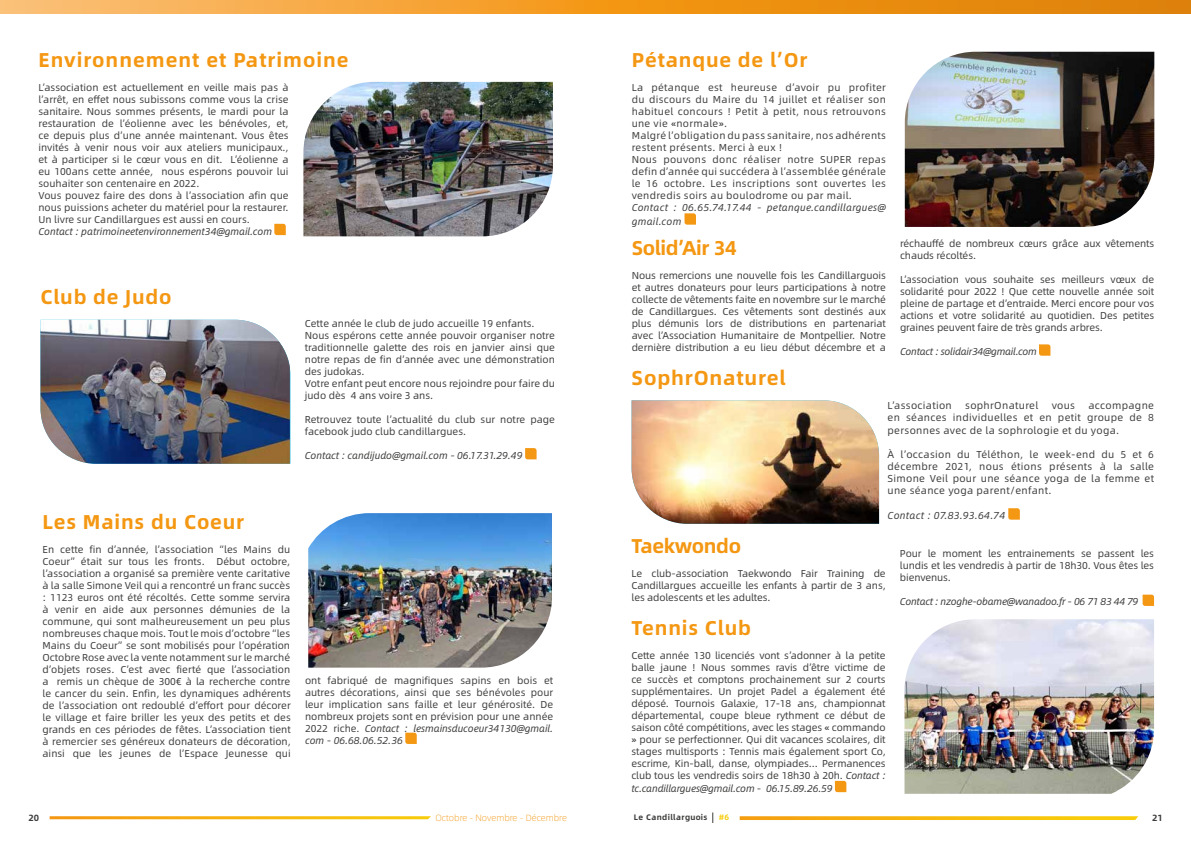
<style>
.page{position:relative;width:1191px;height:842px;background:#fff}
.page>*{position:absolute;margin:0;border:0;box-sizing:border-box;transform-origin:0 0}
.t1{font:700 20.2px "Alibaba Sans";letter-spacing:.04em;color:#f49712}
.t2{font:700 20px "Alibaba Sans";letter-spacing:.04em;color:#f49712}
.t3{font:700 20px "Alibaba Sans";letter-spacing:-.02em;color:#f49712}
.t4{font:10.1px/12.1px "Alibaba Sans";letter-spacing:.03em;color:#3d3d3c;text-align:justify}
.t5{font:italic 10.1px "Alibaba Sans";letter-spacing:.03em;color:#3d3d3c}
.t6{font:10px/12px "Alibaba Sans";color:#3d3d3c;text-align:justify}
.t7{font:10px/12px "Alibaba Sans";letter-spacing:.03em;color:#3d3d3c}
.t8{font:italic 10px "Alibaba Sans";color:#3d3d3c}
.t9{font:italic 10px "Alibaba Sans";letter-spacing:-.02em;color:#3d3d3c}
.t10{font:italic 10px/13.3px "Alibaba Sans";letter-spacing:.03em;color:#3d3d3c}
.t11{font:300 9px "Alibaba Sans";color:#f49712}
.t12{font:700 9px "Alibaba Sans";color:#3c3c3b}
.t13{font:700 8px "Alibaba Sans";letter-spacing:.05em;color:#3c3c3b}
.t14{font:700 8px "Alibaba Sans";color:#f8cc0a}
.s1{font-style:italic}
</style>
<div class="page">
<svg style="left:1039px;top:344px;width:11px;height:12px"></svg>
<svg style="left:1008px;top:508px;width:11px;height:12px"></svg>
<img style="left:631px;top:400px;width:248px;height:124px">
<svg style="left:684px;top:213px;width:12px;height:12px"></svg>
<img style="left:904px;top:52px;width:250px;height:175px">
<svg style="left:1142px;top:595px;width:12px;height:11px"></svg>
<svg style="left:835px;top:781px;width:11px;height:11px"></svg>
<img style="left:904px;top:619px;width:250px;height:175px">
<img style="left:303px;top:82px;width:250px;height:154px">
<svg style="left:274px;top:224px;width:12px;height:11px"></svg>
<svg style="left:405px;top:733px;width:12px;height:11px"></svg>
<img style="left:308px;top:513px;width:244px;height:155px">
<svg style="left:525px;top:448px;width:11px;height:11px"></svg>
<img style="left:40px;top:320px;width:250px;height:144px">
<svg style="left:739px;top:816px;width:399px;height:4px;background:#f7bc1c"></svg>
<svg style="left:0;top:0;width:1191px;height:13px;background:#ef9c2c"></svg>
<svg style="left:50px;top:816px;width:381px;height:3px"></svg>
<h2 class="t2" style="left:38px;top:45px;width:312px">Environnement et Patrimoine</h2>
<p class="t6" style="left:38px;top:81px;width:252px;text-align:left">L’association est actuellement en veille mais pas à l’arrêt, en effet nous subissons comme vous la crise sanitaire. Nous sommes présents, le mardi pour la restauration de l’éolienne avec les bénévoles, et, ce depuis plus d’une année maintenant. Vous êtes invités à venir nous voir aux ateliers municipaux., et à participer si le cœur vous en dit. L’éolienne a eu 100ans cette année, nous espérons pouvoir lui souhaiter son centenaire en 2022.<br>Vous pouvez faire des dons à l’association afin que nous puissions acheter du matériel pour la restaurer.<br>Un livre sur Candillargues est aussi en cours.</p>
<p class="t8" style="left:38px;top:224px;width:235px">Contact : patrimoineetenvironnement34@gmail.com</p>
<h2 class="t2" style="left:40px;top:281px;width:133px">Club de Judo</h2>
<p class="t6" style="left:305px;top:317px;width:252px;text-align:left">Cette année le club de judo accueille 19 enfants.<br>Nous espérons cette année pouvoir organiser notre traditionnelle galette des rois en janvier ainsi que notre repas de fin d’année avec une démonstration des judokas.<br>Votre enfant peut encore nous rejoindre pour faire du judo dès 4 ans voire 3 ans.</p>
<p class="t6" style="left:305px;top:413px;width:252px">Retrouvez toute l’actualité du club sur notre page facebook judo club candillargues.</p>
<p class="t8" style="left:305px;top:448px;width:219px">Contact : candijudo@gmail.com - 06.17.31.29.49</p>
<h2 class="t2" style="left:43px;top:506px;width:203px">Les Mains du Coeur</h2>
<p class="t6" style="left:43px;top:543px;width:250px">En cette fin d’année, l’association “les Mains du Coeur” était sur tous les fronts. Début octobre, l’association a organisé sa première vente caritative à la salle Simone Veil qui a rencontré un franc succès : 1123 euros ont été récoltés. Cette somme servira à venir en aide aux personnes démunies de la commune, qui sont malheureusement un peu plus nombreuses chaque mois. Tout le mois d’octobre “les Mains du Coeur” se sont mobilisés pour l’opération Octobre Rose avec la vente notamment sur le marché d’objets roses. C’est avec fierté que l’association a remis un chèque de 300€ à la recherche contre le cancer du sein. Enfin, les dynamiques adhérents de l’association ont redoublé d’effort pour décorer le village et faire briller les yeux des petits et des grands en ces périodes de fêtes. L’association tient à remercier ses généreux donateurs de décoration, ainsi que les jeunes de l’Espace Jeunesse qui</p>
<p class="t6" style="left:305px;top:674px;width:250px">ont fabriqué de magnifiques sapins en bois et autres décorations, ainsi que ses bénévoles pour leur implication sans faille et leur générosité. De nombreux projets sont en prévision pour une année 2022 riche. <span class="s1">Contact : lesmainsducoeur34130@gmail. com - 06.68.06.52.36</span></p>
<h2 class="t2" style="left:631px;top:45px;width:177px">Pétanque de l’Or</h2>
<p class="t7" style="left:631px;top:81px;width:256px">La pétanque est heureuse d’avoir pu profiter du discours du Maire du 14 juillet et réaliser son habituel concours ! Petit à petit, nous retrouvons une vie «normale».<br>Malgré l’obligation du pass sanitaire, nos adhérents restent présents. Merci à eux !<br>Nous pouvons donc réaliser notre SUPER repas defin d’année qui succédera à l’assemblée générale le 16 octobre. Les inscriptions sont ouvertes les vendredis soirs au boulodrome ou par mail.</p>
<p class="t10" style="left:631px;top:201px;width:256px">Contact : 06.65.74.17.44 - petanque.candillargues@ gmail.com</p>
<h2 class="t3" style="left:631px;top:232px;width:107px">Solid’Air 34</h2>
<p class="t6" style="left:631px;top:269px;width:256px">Nous remercions une nouvelle fois les Candillarguois et autres donateurs pour leurs participations à notre collecte de vêtements faite en novembre sur le marché de Candillargues. Ces vêtements sont destinés aux plus démunis lors de distributions en partenariat avec l’Association Humanitaire de Montpellier. Notre dernière distribution a eu lieu début décembre et a</p>
<h1 class="t1" style="left:631px;top:362px;width:156px">SophrOnaturel</h1>
<p class="t6" style="left:900px;top:237px;width:256px">réchauffé de nombreux cœurs grâce aux vêtements chauds récoltés.</p>
<p class="t6" style="left:900px;top:273px;width:256px">L’association vous souhaite ses meilleurs vœux de solidarité pour 2022 ! Que cette nouvelle année soit pleine de partage et d’entraide. Merci encore pour vos actions et votre solidarité au quotidien. Des petites graines peuvent faire de très grands arbres.</p>
<p class="t9" style="left:900px;top:344px;width:138px">Contact : solidair34@gmail.com</p>
<p class="t4" style="left:887px;top:399px;width:66px">L’association</p>
<p class="t4" style="left:965px;top:399px;width:75px">sophrOnaturel</p>
<p class="t4" style="left:1051px;top:399px;width:25px">vous</p>
<p class="t4" style="left:887px;top:399px;width:268px;text-indent:201px">accompagne en séances individuelles et en petit groupe de 8 personnes avec de la sophrologie et du yoga.</p>
<p class="t4" style="left:887px;top:448px;width:268px">À l’occasion du Téléthon, le week-end du 5 et 6 décembre 2021, nous étions présents à la salle Simone Veil pour une séance yoga de la femme et une séance yoga parent/enfant.</p>
<p class="t5" style="left:887px;top:508px;width:119px">Contact : 07.83.93.64.74</p>
<h2 class="t3" style="left:631px;top:530px;width:111px">Taekwondo</h2>
<p class="t6" style="left:631px;top:567px;width:256px">Le club-association Taekwondo Fair Training de Candillargues accueille les enfants à partir de 3 ans, les adolescents et les adultes.</p>
<h2 class="t2" style="left:631px;top:612px;width:121px">Tennis Club</h2>
<p class="t6" style="left:631px;top:649px;width:256px">Cette année 130 licenciés vont s’adonner à la petite balle jaune ! Nous sommes ravis d’être victime de ce succès et comptons prochainement sur 2 courts supplémentaires. Un projet Padel a également été déposé. Tournois Galaxie, 17-18 ans, championnat départemental, coupe bleue rythment ce début de saison côté compétitions, avec les stages « commando » pour se perfectionner. Qui dit vacances scolaires, dit stages multisports : Tennis mais également sport Co, escrime, Kin-ball, danse, olympiades… Permanences club tous les vendredis soirs de 18h30 à 20h. <span class="s1">Contact :</span></p>
<p class="t8" style="left:631px;top:781px;width:203px">tc.candillargues@gmail.com - 06.15.89.26.59</p>
<p class="t6" style="left:900px;top:547px;width:256px">Pour le moment les entrainements se passent les lundis et les vendredis à partir de 18h30. Vous êtes les bienvenus.</p>
<p class="t9" style="left:900px;top:594px;width:240px">Contact : nzoghe-obame@wanadoo.fr - 06 71 83 44 79</p>
<p class="t12" style="left:28px;top:810px;width:12px">20</p>
<p class="t11" style="left:435px;top:811px;width:133px">Octobre - Novembre - Décembre</p>
<p class="t13" style="left:634px;top:811px;width:75px">Le Candillarguois</p>
<p class="t14" style="left:719px;top:811px;width:11px">#6</p>
<p class="t12" style="left:1152px;top:810px;width:12px">21</p>
</div>
